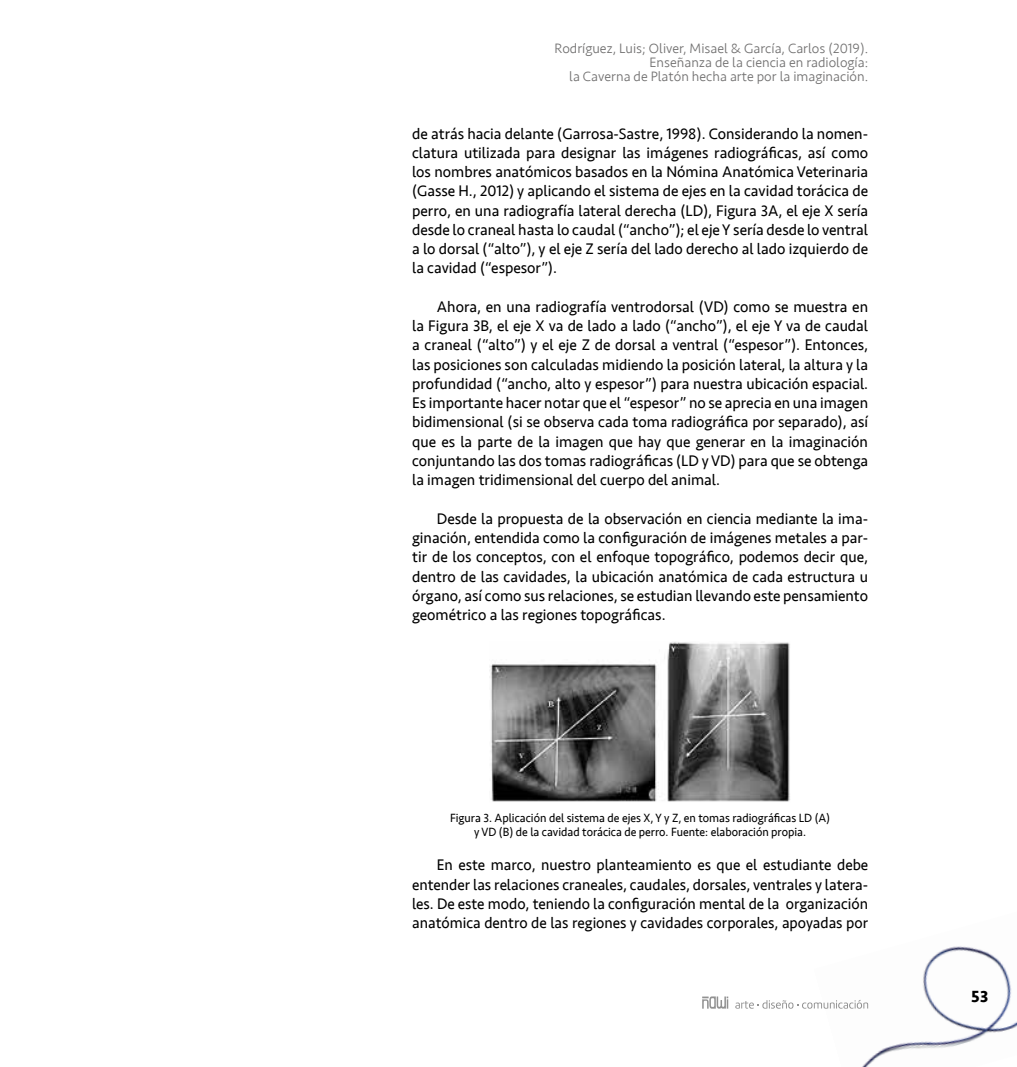
<style>
.page{position:relative;width:1017px;height:1067px;background:#fff}
.page>*{position:absolute;margin:0;border:0;box-sizing:border-box;transform-origin:0 0}
.t1{font:700 16.62px "Seravek";color:#000}
.t2{font:15.75px/19.2px "Seravek";color:#000;text-align:justify}
.t3{font:15.75px/19.2px "Seravek";color:#000;text-align:justify;scale:.96 1}
.t4{font:300 14px/14px "Seravek";color:#706f6f;text-align:right}
.t5{font:12.25px/14px "Seravek";color:#000;text-align:center;scale:.95 1}
</style>
<div class="page">
<img style="left:814px;top:946px;width:203px;height:121px">
<svg style="left:702px;top:996px;width:26px;height:12px"></svg>
<svg style="left:735px;top:999px;width:133px;height:9px"></svg>
<img style="left:490px;top:642px;width:300px;height:160px">
<p class="t4" style="left:555px;top:41px;width:315px">Rodríguez, Luis; Oliver, Misael &amp; García, Carlos (2019).<br>Enseñanza de la ciencia en radiología:<br>la Caverna de Platón hecha arte por la imaginación.</p>
<p class="t2" style="left:412px;top:124px;width:458px">de atrás hacia delante (Garrosa-Sastre, 1998). Considerando la nomen&shy;clatura utilizada para designar las imágenes radiográficas, así como los nombres anatómicos basados en la Nómina Anatómica Veterinaria (Gasse H., 2012) y aplicando el sistema de ejes en la cavidad torácica de perro, en una radiografía lateral derecha (LD), Figura 3A, el eje X sería desde lo craneal hasta lo caudal (“ancho”); el eje Y sería desde lo ventral a lo dorsal (“alto”), y el eje Z sería del lado derecho al lado izquierdo de la cavidad (“espesor”).</p>
<p class="t2" style="left:412px;top:297px;width:458px;text-indent:25px">Ahora, en una radiografía ventrodorsal (VD) como se muestra en la Figura 3B, el eje X va de lado a lado (“ancho”), el eje Y va de caudal a craneal (“alto”) y el eje Z de dorsal a ventral (“espesor”). Entonces, las posiciones son calculadas midiendo la posición lateral, la altura y la profundidad (“ancho, alto y espesor”) para nuestra ubicación espacial.<br>Es importante hacer notar que el “espesor” no se aprecia en una imagen bidimensional (si se observa cada toma radiográfica por separado), así que es la parte de la imagen que hay que generar en la imaginación conjuntando las dos tomas radiográficas (LD y VD) para que se obtenga la imagen tridimensional del cuerpo del animal.</p>
<p class="t2" style="left:412px;top:509px;width:458px;text-indent:25px">Desde la propuesta de la observación en ciencia mediante la ima&shy;ginación, entendida como la configuración de imágenes metales a par&shy;tir de los conceptos, con el enfoque topográfico, podemos decir que, dentro de las cavidades, la ubicación anatómica de cada estructura u órgano, así como sus relaciones, se estudian llevando este pensamiento geométrico a las regiones topográficas.</p>
<p class="t5" style="left:450px;top:811px;width:402px">Figura 3. Aplicación del sistema de ejes X, Y y Z, en tomas radiográficas LD (A) y VD (B) de la cavidad torácica de perro. Fuente: elaboración propia.</p>
<p class="t3" style="left:412px;top:855px;width:476px;text-indent:25px">En este marco, nuestro planteamiento es que el estudiante debe entender las relaciones craneales, caudales, dorsales, ventrales y latera&shy;les. De este modo, teniendo la configuración mental de la organización anatómica dentro de las regiones y cavidades corporales, apoyadas por</p>
<p class="t1" style="left:971px;top:983px;width:18px">53</p>
</div>
